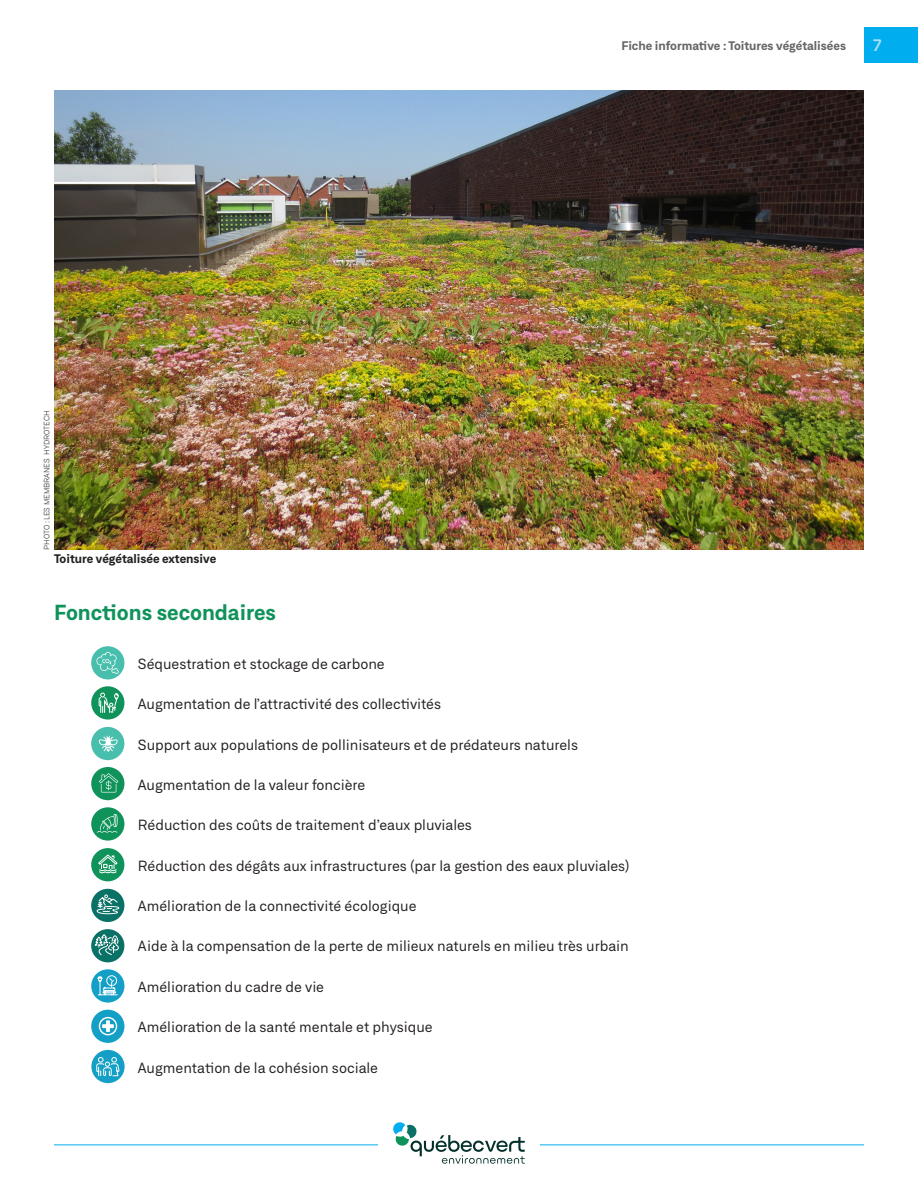
<style>
.page{position:relative;width:918px;height:1188px;background:#fff}
.page>*{position:absolute;margin:0;border:0;box-sizing:border-box;transform-origin:0 0}
.Division_2{font:700 21px "Neufile Grotesk";color:#10935b}
.t1{font:700 15px "Ulm Grotesk";color:#aae0f9}
.Bullet_Icone{font:14.25px "Neufile Grotesk";color:#231f20}
.t2{font:700 12px "Neufile Grotesk";color:#666}
.Vignette{font:700 12px "Neufile Grotesk";color:#231f20}
.Credit_Photo{font:300 7.5px "Neufile Grotesk";color:#231f20}
</style>
<div class="page">
<div style="left:91px;top:646px;width:33px;height:33px;background:#48bfad;border-radius:50%"></div>
<svg style="left:96px;top:652px;width:23px;height:22px"></svg>
<div style="left:91px;top:686px;width:33px;height:34px;background:#10935b;border-radius:50%"></div>
<svg style="left:98px;top:692px;width:21px;height:21px"></svg>
<div style="left:91px;top:727px;width:33px;height:33px;background:#48bfad;border-radius:50%"></div>
<svg style="left:99px;top:736px;width:19px;height:16px"></svg>
<div style="left:91px;top:767px;width:33px;height:33px;background:#10935b;border-radius:50%"></div>
<svg style="left:99px;top:773px;width:19px;height:19px"></svg>
<div style="left:91px;top:807px;width:33px;height:34px;background:#10935b;border-radius:50%"></div>
<svg style="left:97px;top:814px;width:21px;height:19px"></svg>
<div style="left:91px;top:848px;width:33px;height:33px;background:#10935b;border-radius:50%"></div>
<svg style="left:98px;top:854px;width:20px;height:20px"></svg>
<div style="left:91px;top:889px;width:33px;height:33px;background:#0a7166;border-radius:50%"></div>
<svg style="left:96px;top:895px;width:24px;height:20px"></svg>
<div style="left:91px;top:929px;width:33px;height:33px;background:#0a7166;border-radius:50%"></div>
<svg style="left:94px;top:933px;width:25px;height:23px"></svg>
<div style="left:91px;top:969px;width:33px;height:34px;background:#14a0c6;border-radius:50%"></div>
<svg style="left:97px;top:975px;width:21px;height:20px"></svg>
<div style="left:91px;top:1010px;width:33px;height:33px;background:#14a0c6;border-radius:50%"></div>
<svg style="left:99px;top:1017px;width:18px;height:18px"></svg>
<div style="left:91px;top:1050px;width:34px;height:33px;background:#14a0c6;border-radius:50%"></div>
<svg style="left:96px;top:1057px;width:24px;height:19px"></svg>
<img style="left:54px;top:90px;width:810px;height:460px">
<hr style="left:54px;top:1144px;width:324px;height:1px;background:#00aeef">
<hr style="left:540px;top:1144px;width:324px;height:1px;background:#00aeef">
<svg style="left:393px;top:1122px;width:132px;height:42px"></svg>
<div style="left:864px;top:27px;width:54px;height:36px;background:#00aeef"></div>
<p class="Credit_Photo" style="left:42px;top:550px;width:141px;rotate:-90deg">PHOTO : LES MEMBRANES HYDROTECH</p>
<p class="Vignette" style="left:54px;top:551px;width:164px">Toiture végétalisée extensive</p>
<p class="t2" style="left:621px;top:38px;width:226px">Fiche informative : Toitures végétalisées</p>
<p class="t1" style="left:873px;top:36px;width:10px">7</p>
<p class="Division_2" style="left:54px;top:598px;width:223px">Fonctions secondaires</p>
<p class="Bullet_Icone" style="left:138px;top:655px;width:248px">Séquestration et stockage de carbone</p>
<p class="Bullet_Icone" style="left:138px;top:695px;width:305px">Augmentation de l’attractivité des collectivités</p>
<p class="Bullet_Icone" style="left:138px;top:736px;width:442px">Support aux populations de pollinisateurs et de prédateurs naturels</p>
<p class="Bullet_Icone" style="left:138px;top:776px;width:229px">Augmentation de la valeur foncière</p>
<p class="Bullet_Icone" style="left:138px;top:816px;width:335px">Réduction des coûts de traitement d’eaux pluviales</p>
<p class="Bullet_Icone" style="left:138px;top:857px;width:493px">Réduction des dégâts aux infrastructures (par la gestion des eaux pluviales)</p>
<p class="Bullet_Icone" style="left:138px;top:897px;width:280px">Amélioration de la connectivité écologique</p>
<p class="Bullet_Icone" style="left:138px;top:937px;width:492px">Aide à la compensation de la perte de milieux naturels en milieu très urbain</p>
<p class="Bullet_Icone" style="left:138px;top:978px;width:188px">Amélioration du cadre de vie</p>
<p class="Bullet_Icone" style="left:138px;top:1018px;width:296px">Amélioration de la santé mentale et physique</p>
<p class="Bullet_Icone" style="left:138px;top:1059px;width:242px">Augmentation de la cohésion sociale</p>
</div>
